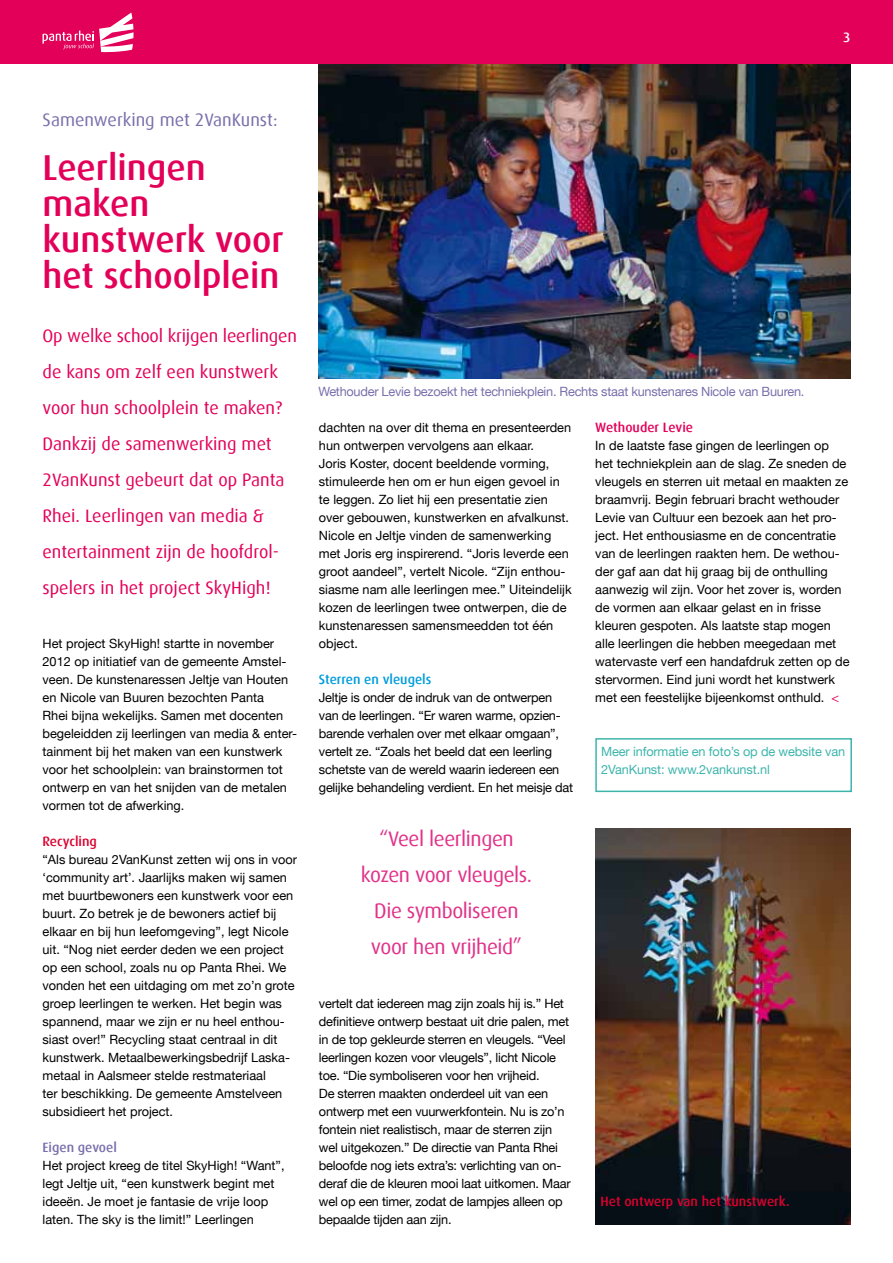
<style>
.page{position:relative;width:893px;height:1263px;background:#fff}
.page>*{position:absolute;margin:0;border:0;box-sizing:border-box;transform-origin:0 0}
.t1{font:500 36px/36px "Dax";color:#e30059}
.t2{font:21px/36px "Dax";letter-spacing:-.02em;color:#e13288;text-align:center}
.t3{font:18px/36px "Dax";color:#e30059}
.t4{font:18px "Dax";color:#7a6fac}
.t5{font:500 13.5px "Dax";color:#dc002f}
.t6{font:500 13.5px "Dax";color:#009ddb}
.t7{font:500 13.5px "Dax";color:#e30059}
.t8{font:500 13.5px "Dax";color:#7a6fac}
.t9{font:500 13.5px "Dax";color:#fff}
.t10{font:12.75px/18px "Helvetica Neue LT";color:#000}
.t11{font:12.75px "Helvetica Neue LT";letter-spacing:-.02em;color:#7a6fac}
.t12{font:12.75px/18px "Helvetica Neue LT";letter-spacing:-.01em;color:#3eb5ac}
.s1{color:#e30059}
</style>
<div class="page">
<img style="left:319px;top:64px;width:531px;height:314px">
<div style="left:0;top:0;width:893px;height:64px;background:#e30059"></div>
<svg style="left:43px;top:12px;width:91px;height:40px"></svg>
<img style="left:595px;top:828px;width:255px;height:396px">
<div style="left:595px;top:738px;width:257px;height:54px;border:2px solid #3eb5ac"></div>
<p class="t9" style="left:843px;top:30px;width:9px">3</p>
<h3 class="t4" style="left:43px;top:110px;width:237px">Samenwerking met 2VanKunst:</h3>
<h1 class="t1" style="left:43px;top:150px;width:243px">Leerlingen maken kunstwerk voor het schoolplein</h1>
<p class="t3" style="left:43px;top:318px;width:256px">Op welke school krijgen leerlingen de kans om zelf een kunstwerk voor hun schoolplein te maken?<br>Dankzij de samenwerking met<br>2VanKunst gebeurt dat op Panta<br>Rhei. Leerlingen van media &amp; entertainment zijn de hoofdrol&shy;spelers in het project SkyHigh!</p>
<p class="t10" style="left:43px;top:634px;width:256px">Het project SkyHigh! startte in november 2012 op initiatief van de gemeente Amstel&shy;veen. De kunstenaressen Jeltje van Houten en Nicole van Buuren bezochten Panta<br>Rhei bijna wekelijks. Samen met docenten begeleidden zij leerlingen van media &amp; enter&shy;tainment bij het maken van een kunstwerk voor het schoolplein: van brainstormen tot ontwerp en van het snijden van de metalen vormen tot de afwerking.</p>
<p class="t5" style="left:43px;top:834px;width:56px">Recycling</p>
<p class="t10" style="left:43px;top:850px;width:256px">“Als bureau 2VanKunst zetten wij ons in voor ‘community art’. Jaarlijks maken wij samen met buurtbewoners een kunstwerk voor een buurt. Zo betrek je de bewoners actief bij elkaar en bij hun leefomgeving”, legt Nicole uit. “Nog niet eerder deden we een project op een school, zoals nu op Panta Rhei. We vonden het een uitdaging om met zo’n grote groep leerlingen te werken. Het begin was spannend, maar we zijn er nu heel enthou&shy;siast over!” Recycling staat centraal in dit kunstwerk. Metaalbewerkingsbedrijf Laska&shy;metaal in Aalsmeer stelde restmateriaal<br>ter beschikking. De gemeente Amstelveen subsidieert het project.</p>
<p class="t8" style="left:43px;top:1140px;width:76px">Eigen gevoel</p>
<p class="t10" style="left:43px;top:1156px;width:244px">Het project kreeg de titel SkyHigh! “Want”, legt Jeltje uit, “een kunstwerk begint met ideeën. Je moet je fantasie de vrije loop laten. The sky is the limit!” Leerlingen</p>
<p class="t11" style="left:319px;top:384px;width:487px">Wethouder Levie bezoekt het techniekplein. Rechts staat kunstenares Nicole van Buuren.</p>
<p class="t7" style="left:595px;top:420px;width:99px">Wethouder Levie</p>
<p class="t10" style="left:595px;top:436px;width:256px">In de laatste fase gingen de leerlingen op het techniekplein aan de slag. Ze sneden de vleugels en sterren uit metaal en maakten ze braamvrij. Begin februari bracht wethouder Levie van Cultuur een bezoek aan het pro&shy;ject. Het enthousiasme en de concentratie van de leerlingen raakten hem. De wethou&shy;der gaf aan dat hij graag bij de onthulling aanwezig wil zijn. Voor het zover is, worden de vormen aan elkaar gelast en in frisse kleuren gespoten. Als laatste stap mogen alle leerlingen die hebben meegedaan met watervaste verf een handafdruk zetten op de stervormen. Eind juni wordt het kunstwerk met een feestelijke bijeenkomst onthuld. <span class="s1">&lt;</span></p>
<p class="t10" style="left:319px;top:418px;width:254px">dachten na over dit thema en presenteerden hun ontwerpen vervolgens aan elkaar.<br>Joris Koster, docent beeldende vorming, stimuleerde hen om er hun eigen gevoel in te leggen. Zo liet hij een presentatie zien over gebouwen, kunstwerken en afvalkunst.<br>Nicole en Jeltje vinden de samenwerking met Joris erg inspirerend. “Joris leverde een groot aandeel”, vertelt Nicole. “Zijn enthou&shy;siasme nam alle leerlingen mee.” Uiteindelijk kozen de leerlingen twee ontwerpen, die de kunstenaressen samensmeedden tot één object.</p>
<p class="t6" style="left:319px;top:672px;width:114px">Sterren en vleugels</p>
<p class="t10" style="left:319px;top:688px;width:256px">Jeltje is onder de indruk van de ontwerpen van de leerlingen. “Er waren warme, opzien&shy;barende verhalen over met elkaar omgaan”, vertelt ze. “Zoals het beeld dat een leerling schetste van de wereld waarin iedereen een gelijke behandeling verdient. En het meisje dat</p>
<p class="t12" style="left:601px;top:742px;width:246px">Meer informatie en foto’s op de website van<br>2VanKunst: www.2vankunst.nl</p>
<h2 class="t2" style="left:361px;top:821px;width:173px">“Veel leerlingen kozen voor vleugels.<br>Die symboliseren voor hen vrijheid”</h2>
<p class="t10" style="left:319px;top:994px;width:253px">vertelt dat iedereen mag zijn zoals hij is.” Het definitieve ontwerp bestaat uit drie palen, met in de top gekleurde sterren en vleugels. “Veel leerlingen kozen voor vleugels”, licht Nicole toe. “Die symboliseren voor hen vrijheid.<br>De sterren maakten onderdeel uit van een ontwerp met een vuurwerkfontein. Nu is zo’n fontein niet realistisch, maar de sterren zijn wel uitgekozen.” De directie van Panta Rhei beloofde nog iets extra’s: verlichting van on&shy;deraf die de kleuren mooi laat uitkomen. Maar wel op een timer, zodat de lampjes alleen op bepaalde tijden aan zijn.</p>
<p class="t5" style="left:601px;top:1194px;width:191px">Het ontwerp van het kunstwerk.</p>
</div>
